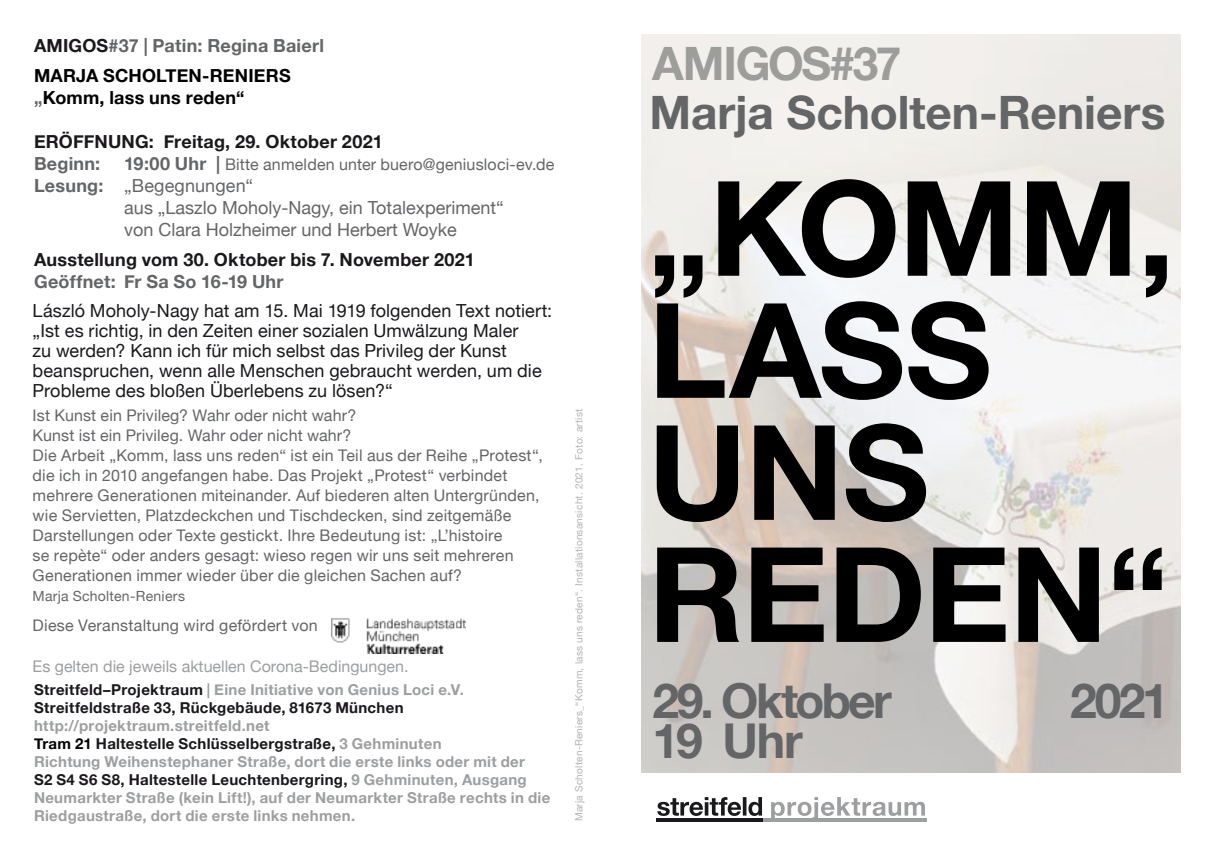
<style>
.page{position:relative;width:1214px;height:851px;background:#fff}
.page>*{position:absolute;margin:0;border:0;box-sizing:border-box;transform-origin:0 0}
.t1{font:700 132px/122px "Helvetica Neue";letter-spacing:-.015em;color:#000}
.t2{font:700 48px "Helvetica Neue";letter-spacing:-.055em;color:#646567}
.t3{font:700 46px "Helvetica Neue";color:#646567}
.t4{font:700 46px "Helvetica Neue";letter-spacing:-.04em;color:#9d9d9c}
.t5{font:18px/20px "Helvetica Neue";letter-spacing:.005em;color:#1a181c}
.t6{font:18px/22px "Helvetica Neue";color:#646567}
.t7{font:700 18px/30px "Helvetica Neue";letter-spacing:.01em;color:#646567}
.t8{font:700 18px "Helvetica Neue";letter-spacing:.01em;color:#1a181c}
.t9{font:700 18px "Helvetica Neue";letter-spacing:.015em;color:#000}
.t10{font:16px/20px "Helvetica Neue";letter-spacing:.015em;color:#646567}
.t11{font:16px "Helvetica Neue";color:#9d9ea0}
.t12{font:700 15px/18px "Helvetica Neue";letter-spacing:.02em;color:#9d9ea0}
.t13{font:700 15px/18px "Helvetica Neue";letter-spacing:.02em;color:#1a181c}
.t14{font:14px "Helvetica Neue";letter-spacing:.02em;color:#646567}
.t15{font:10px "Helvetica Neue";letter-spacing:.025em;color:#b2b3b5}
.s1{color:#1a181c}
.s2{color:#000}
.s3{color:#646567}
.s4{font-weight:700;font-size:18px}
.s5{font-weight:700}
.s6{color:#9d9ea0}
</style>
<div class="page">
<img style="left:641px;top:34px;width:539px;height:738px">
<img style="left:331px;top:618px;width:134px;height:35px">
<svg style="left:771px;top:797px;width:153px;height:21px"></svg>
<svg style="left:657px;top:797px;width:105px;height:18px"></svg>
<hr style="left:656px;top:818px;width:106px;height:3px;background:#1a181c">
<hr style="left:762px;top:818px;width:164px;height:3px;background:#9d9ea0">
<p class="t7" style="left:34px;top:31px;width:291px"><span class="s1">AMIGOS</span>#37 | Patin: Regina Baierl<br><span class="s2">MARJA SCHOLTEN-RENIERS</span></p>
<p class="t9" style="left:34px;top:83px;width:212px"><span class="s3">„</span>Komm, lass uns reden“</p>
<p class="t8" style="left:34px;top:127px;width:350px">ERÖFFNUNG: Freitag, 29. Oktober 2021</p>
<p class="t7" style="left:34px;top:149px;width:68px">Beginn:</p>
<p class="t10" style="left:124px;top:155px;width:432px"><span class="s4">19:00 Uhr |</span> Bitte anmelden unter buero@geniusloci-ev.de</p>
<p class="t6" style="left:124px;top:175px;width:381px;text-indent:-90px"><span class="s5">Lesung:</span> „Begegnungen“<br>aus „Laszlo Moholy-Nagy, ein Totalexperiment“ von Clara Holzheimer und Herbert Woyke</p>
<p class="t8" style="left:34px;top:245px;width:442px">Ausstellung vom 30. Oktober bis 7. November 2021</p>
<p class="t7" style="left:34px;top:267px;width:251px">Geöffnet: Fr Sa So 16-19 Uhr</p>
<p class="t5" style="left:33px;top:301px;width:521px">László Moholy-Nagy hat am 15. Mai 1919 folgenden Text notiert: „Ist es richtig, in den Zeiten einer sozialen Umwälzung Maler<br>zu werden? Kann ich für mich selbst das Privileg der Kunst beanspruchen, wenn alle Menschen gebraucht werden, um die Probleme des bloßen Überlebens zu lösen?“</p>
<p class="t10" style="left:33px;top:406px;width:511px">Ist Kunst ein Privileg? Wahr oder nicht wahr?<br>Kunst ist ein Privileg. Wahr oder nicht wahr?<br>Die Arbeit „Komm, lass uns reden“ ist ein Teil aus der Reihe „Protest“, die ich in 2010 angefangen habe. Das Projekt „Protest“ verbindet mehrere Generationen miteinander. Auf biederen alten Untergründen, wie Servietten, Platzdeckchen und Tischdecken, sind zeitgemäße Darstellungen oder Texte gestickt. Ihre Bedeutung ist: „L’histoire<br>se repète“ oder anders gesagt: wieso regen wir uns seit mehreren Generationen immer wieder über die gleichen Sachen auf?</p>
<p class="t14" style="left:33px;top:586px;width:154px">Marja Scholten-Reniers</p>
<p class="t10" style="left:33px;top:616px;width:287px">Diese Veranstaltung wird gefördert von</p>
<p class="t11" style="left:33px;top:654px;width:377px">Es gelten die jeweils aktuellen Corona-Bedingungen.</p>
<p class="t13" style="left:34px;top:681px;width:431px">Streitfeld–Projektraum <span class="s6">| Eine Initiative von Genius Loci e.V.<br></span>Streitfeldstraße 33, Rückgebäude, 81673 München</p>
<p class="t12" style="left:34px;top:717px;width:517px">http://projektraum.streitfeld.net<br><span class="s2">Tram 21</span> <span class="s1">Haltestelle Schlüsselbergstraße,</span> 3 Gehminuten<br>Richtung Weihenstephaner Straße, dort die erste links oder mit der<br><span class="s1">S2 S4 S6 S8, Haltestelle Leuchtenbergring,</span> 9 Gehminuten, Ausgang Neumarkter Straße (kein Lift!), auf der Neumarkter Straße rechts in die Riedgaustraße, dort die erste links nehmen.</p>
<p class="t15" style="left:571px;top:821px;width:413px;rotate:-90deg">Marja Scholten-Reniers_“Komm, lass uns reden“. Installationsansicht. 2021. Foto: artist</p>
<h3 class="t4" style="left:652px;top:28px;width:250px">AMIGOS#37</h3>
<h3 class="t3" style="left:649px;top:77px;width:517px">Marja Scholten-Reniers</h3>
<h1 class="t1" style="left:648px;top:171px;width:528px">„KOMM,<br>LASS<br>UNS<br>REDEN“</h1>
<h2 class="t2" style="left:652px;top:662px;width:241px">29. Oktober</h2>
<h2 class="t2" style="left:1069px;top:662px;width:100px">2021</h2>
<h2 class="t2" style="left:652px;top:702px;width:152px">19 Uhr</h2>
</div>
